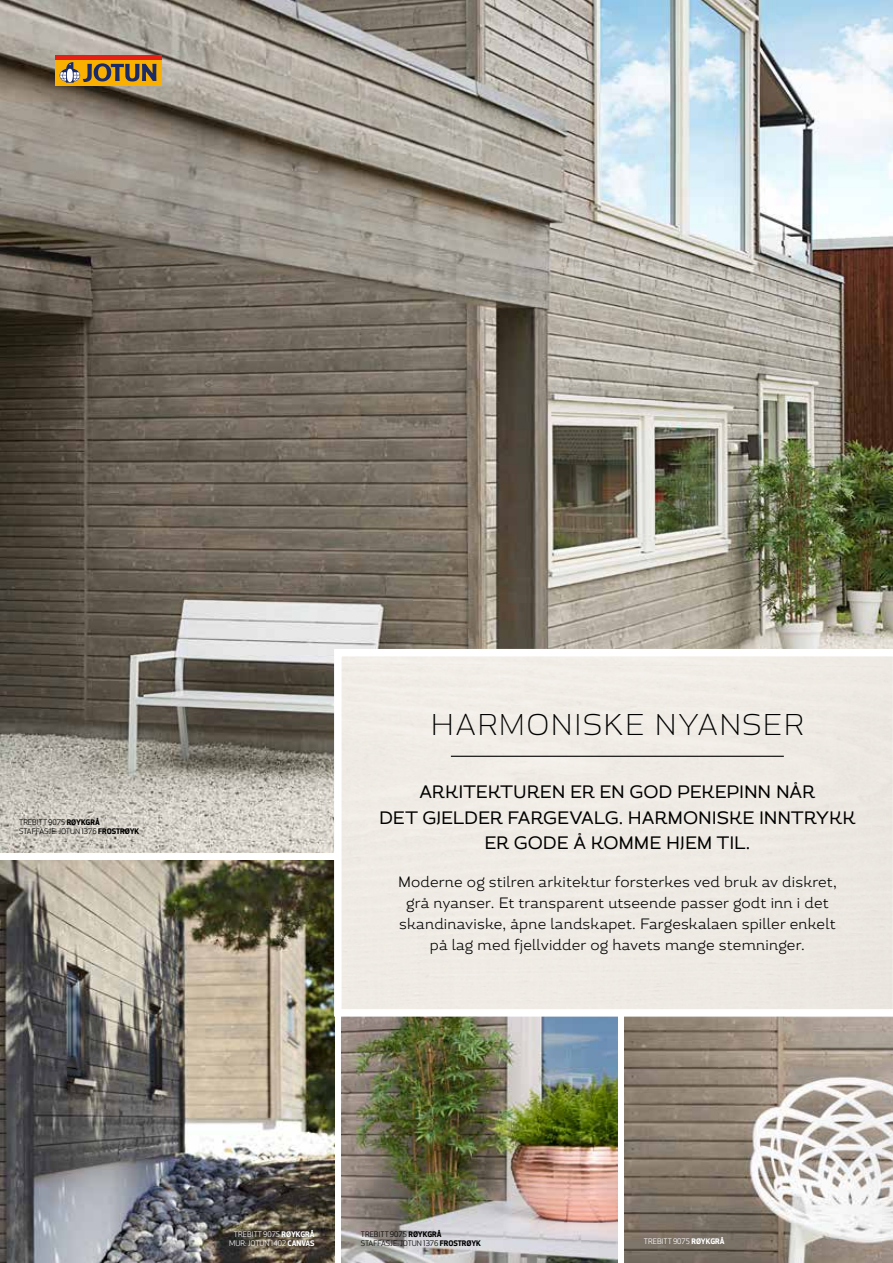
<style>
.page{position:relative;width:893px;height:1263px;background:#fff}
.page>*{position:absolute;margin:0;border:0;box-sizing:border-box;transform-origin:0 0}
.t1{font:42px "Apex Sans Light C";letter-spacing:-.005em;color:#000}
.t2{font:18px/25.5px "Magallanes Essential";letter-spacing:-.005em;color:#000;text-align:center}
.t3{font:300 15px/21px "Magallanes Essential";letter-spacing:.01em;color:#000;text-align:center}
.t4{font:7.5px/9px "Apex New";color:#000}
.t5{font:7.5px/9px "Apex New";color:#fff;text-align:right}
.s1{font-weight:700}
</style>
<div class="page">
<img style="left:0;top:0;width:893px;height:853px">
<img style="left:0;top:860px;width:334px;height:403px">
<div style="left:55px;top:60px;width:107px;height:26px;background:#f9b000"></div>
<div style="left:55px;top:55px;width:107px;height:5px;background:#e41f13"></div>
<svg style="left:60px;top:62px;width:96px;height:21px"></svg>
<img style="left:341px;top:1016px;width:276px;height:247px">
<img style="left:625px;top:1016px;width:268px;height:247px">
<div style="left:334px;top:649px;width:559px;height:367px;background:#efebe4"></div>
<hr style="left:451px;top:756px;width:333px;height:1px;background:#000">
<p class="t4" style="left:19px;top:818px;width:122px">TREBITT 9075 <span class="s1">RØYKGRÅ<br></span>STAFFASJE: JOTUN 1376 <span class="s1">FROSTRØYK</span></p>
<h1 class="t1" style="left:430px;top:692px;width:376px">harmoniske nyanser</h1>
<p class="t2" style="left:379px;top:779px;width:478px">ARKITEKTUREN ER EN GOD PEKEPINN NÅR<br>DET GJELDER FARGEVALG. HARMONISKE INNTRYKK<br>ER GODE Å KOMME HJEM TIL.</p>
<p class="t3" style="left:398px;top:871px;width:440px">Moderne og stilren arkitektur forsterkes ved bruk av diskret, grå nyanser. Et transparent utseende passer godt inn i det skandinaviske, åpne landskapet. Fargeskalaen spiller enkelt på lag med fjellvidder og havets mange stemninger.</p>
<p class="t5" style="left:229px;top:1229px;width:87px">TREBITT 9075 <span class="s1">RØYKGRÅ<br></span>MUR: JOTUN 1402 <span class="s1">CANVAS</span></p>
<p class="t4" style="left:361px;top:1229px;width:122px">TREBITT 9075 <span class="s1">RØYKGRÅ<br></span>STAFFASJE: JOTUN 1376 <span class="s1">FROSTRØYK</span></p>
<p class="t5" style="left:644px;top:1237px;width:82px">TREBITT 9075 <span class="s1">RØYKGRÅ</span></p>
</div>
